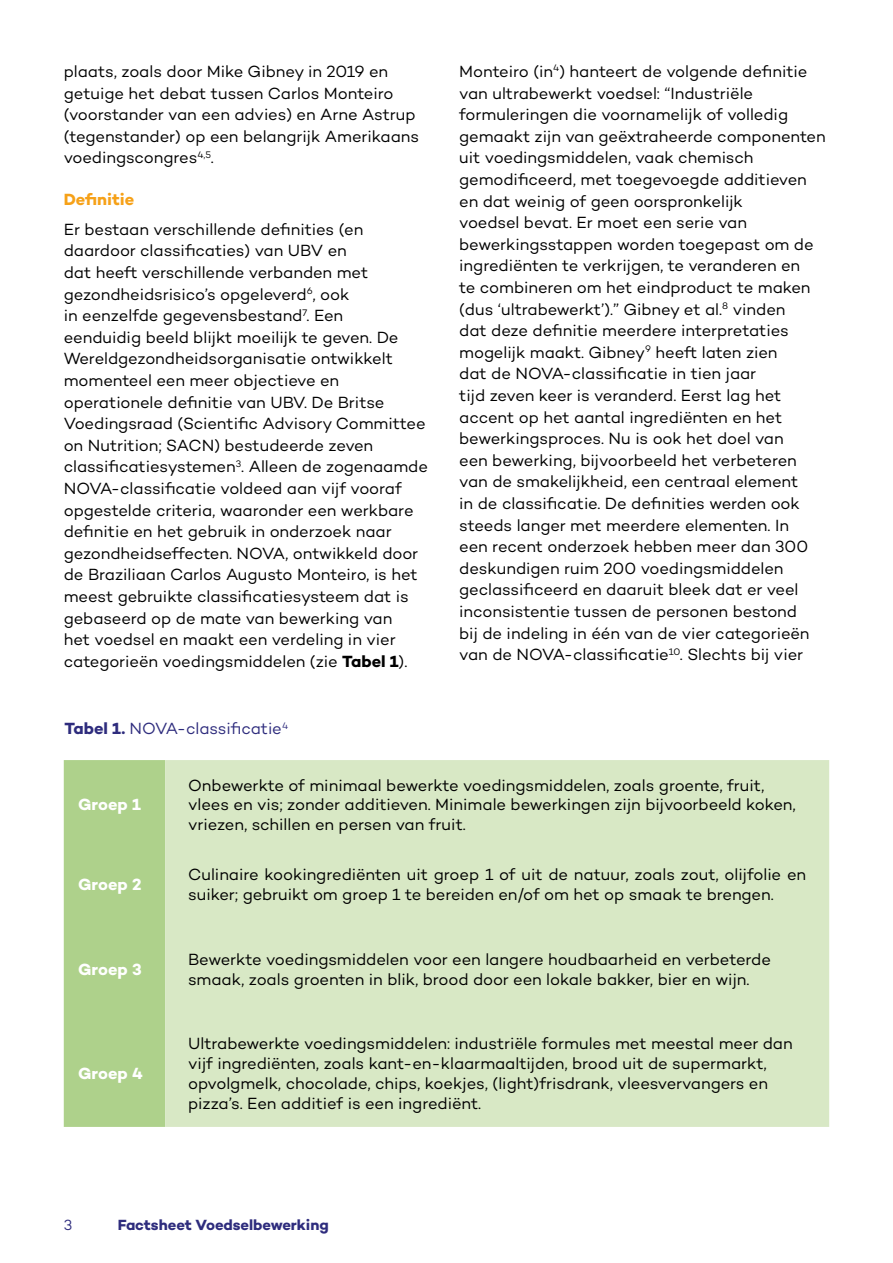
<style>
.page{position:relative;width:893px;height:1263px;background:#fff}
.page>*{position:absolute;margin:0;border:0;box-sizing:border-box;transform-origin:0 0}
.t1{font:16.5px/21.6px "Campton";letter-spacing:-.005em;color:#000}
.t2{font:16.5px "Campton";letter-spacing:-.005em;color:#2e2c7d}
.t3{font:700 16.5px "Campton";color:#fff}
.t4{font:700 16.5px "Campton";color:#f6a118}
.t5{font:700 15px "Campton";color:#2e2c7d}
.t6{font:15px "Campton";color:#2e2c7d}
.s1{font-weight:700}
</style>
<div class="page">
<div style="left:64px;top:760px;width:101px;height:367px;background:#aed18b"></div>
<div style="left:165px;top:760px;width:664px;height:367px;background:#d8e8c5"></div>
<p class="t1" style="left:64px;top:60px;width:357px">plaats, zoals door Mike Gibney in 2019 en getuige het debat tussen Carlos Monteiro (voorstander van een advies) en Arne Astrup (tegenstander) op een belangrijk Amerikaans voedingscongres<sup>4,5</sup>.</p>
<p class="t4" style="left:64px;top:189px;width:72px">Definitie</p>
<p class="t1" style="left:64px;top:218px;width:366px">Er bestaan verschillende definities (en daardoor classificaties) van UBV en<br>dat heeft verschillende verbanden met gezondheidsrisico’s opgeleverd<sup>6</sup>, ook<br>in eenzelfde gegevensbestand<sup>7</sup>. Een<br>eenduidig beeld blijkt moeilijk te geven. De Wereldgezondheidsorganisatie ontwikkelt momenteel een meer objectieve en operationele definitie van UBV. De Britse Voedingsraad (Scientific Advisory Committee on Nutrition; SACN) bestudeerde zeven classificatiesystemen<sup>3</sup>. Alleen de zogenaamde NOVA-classificatie voldeed aan vijf vooraf opgestelde criteria, waaronder een werkbare definitie en het gebruik in onderzoek naar gezondheidseffecten. NOVA, ontwikkeld door de Braziliaan Carlos Augusto Monteiro, is het meest gebruikte classificatiesysteem dat is gebaseerd op de mate van bewerking van<br>het voedsel en maakt een verdeling in vier categorieën voedingsmiddelen (zie <span class="s1">Tabel 1</span>).</p>
<p class="t2" style="left:64px;top:718px;width:225px"><span class="s1">Tabel 1.</span> NOVA-classificatie<sup>4</sup></p>
<p class="t1" style="left:459px;top:60px;width:368px">Monteiro (in<sup>4</sup>) hanteert de volgende definitie van ultrabewerkt voedsel: “Industriële formuleringen die voornamelijk of volledig gemaakt zijn van geëxtraheerde componenten uit voedingsmiddelen, vaak chemisch gemodificeerd, met toegevoegde additieven en dat weinig of geen oorspronkelijk<br>voedsel bevat. Er moet een serie van bewerkingsstappen worden toegepast om de ingrediënten te verkrijgen, te veranderen en<br>te combineren om het eindproduct te maken (dus ‘ultrabewerkt’).” Gibney et al.<sup>8</sup> vinden<br>dat deze definitie meerdere interpretaties mogelijk maakt. Gibney<sup>9</sup> heeft laten zien<br>dat de NOVA-classificatie in tien jaar<br>tijd zeven keer is veranderd. Eerst lag het accent op het aantal ingrediënten en het bewerkingsproces. Nu is ook het doel van<br>een bewerking, bijvoorbeeld het verbeteren van de smakelijkheid, een centraal element<br>in de classificatie. De definities werden ook steeds langer met meerdere elementen. In<br>een recent onderzoek hebben meer dan 300 deskundigen ruim 200 voedingsmiddelen geclassificeerd en daaruit bleek dat er veel inconsistentie tussen de personen bestond<br>bij de indeling in één van de vier categorieën van de NOVA-classificatie<sup>10</sup>. Slechts bij vier</p>
<p class="t3" style="left:78px;top:794px;width:64px">Groep 1</p>
<p class="t1" style="left:188px;top:775px;width:609px;line-height:19.8px">Onbewerkte of minimaal bewerkte voedingsmiddelen, zoals groente, fruit, vlees en vis; zonder additieven. Minimale bewerkingen zijn bijvoorbeeld koken, vriezen, schillen en persen van fruit.</p>
<p class="t3" style="left:78px;top:874px;width:65px">Groep 2</p>
<p class="t1" style="left:188px;top:864px;width:619px;line-height:19.8px">Culinaire kookingrediënten uit groep 1 of uit de natuur, zoals zout, olijfolie en suiker; gebruikt om groep 1 te bereiden en/of om het op smaak te brengen.</p>
<p class="t3" style="left:78px;top:959px;width:65px">Groep 3</p>
<p class="t1" style="left:188px;top:949px;width:584px;line-height:19.8px">Bewerkte voedingsmiddelen voor een langere houdbaarheid en verbeterde smaak, zoals groenten in blik, brood door een lokale bakker, bier en wijn.</p>
<p class="t3" style="left:78px;top:1063px;width:66px">Groep 4</p>
<p class="t1" style="left:188px;top:1033px;width:606px;line-height:19.8px">Ultrabewerkte voedingsmiddelen: industriële formules met meestal meer dan vijf ingrediënten, zoals kant-en-klaarmaaltijden, brood uit de supermarkt, opvolgmelk, chocolade, chips, koekjes, (light)frisdrank, vleesvervangers en pizza’s. Een additief is een ingrediënt.</p>
<p class="t6" style="left:64px;top:1216px;width:10px">3</p>
<p class="t5" style="left:118px;top:1216px;width:212px">Factsheet Voedselbewerking</p>
</div>
